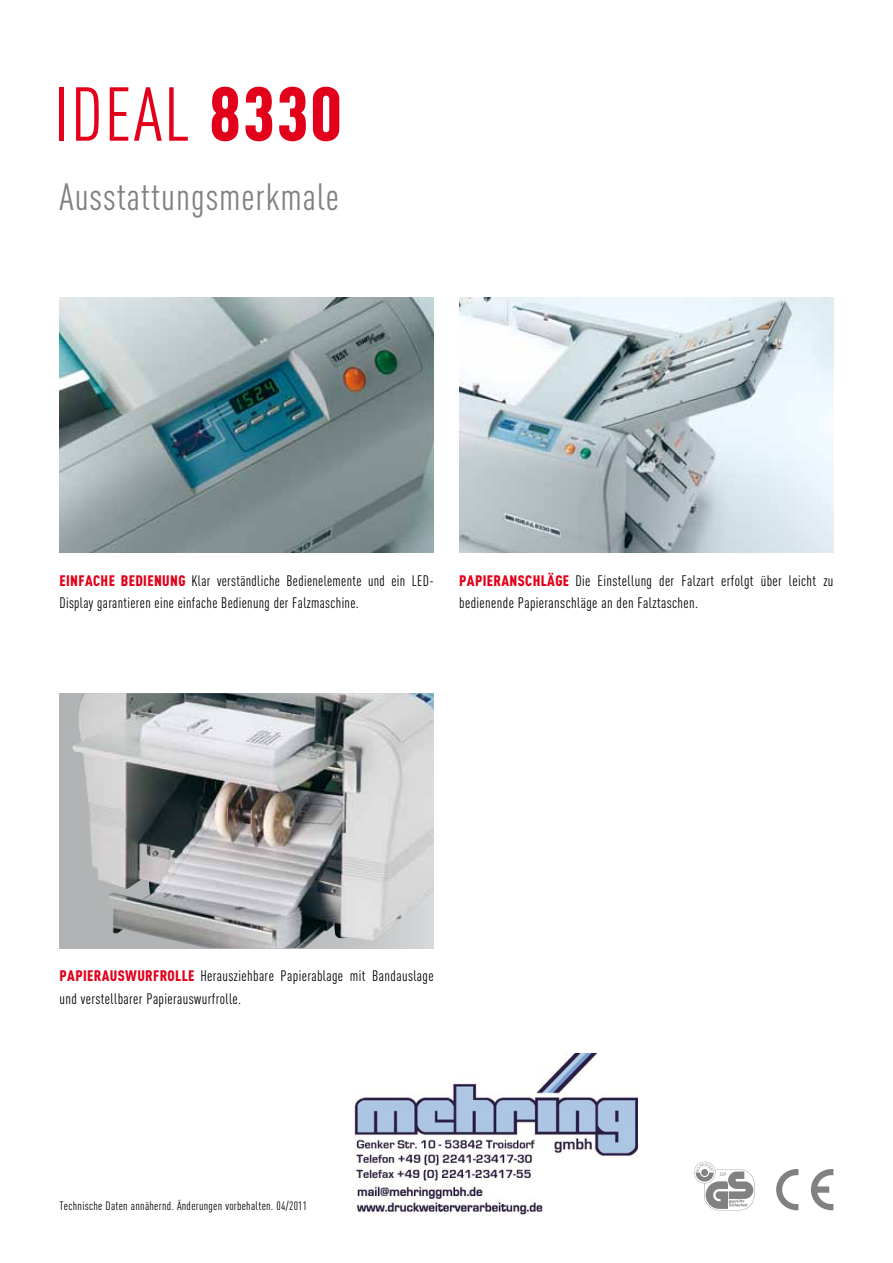
<style>
.page{position:relative;width:893px;height:1263px;background:#fff}
.page>*{position:absolute;margin:0;border:0;box-sizing:border-box;transform-origin:0 0}
.t1{font:75px "DIN Cond";letter-spacing:.025em;color:#e2001a}
.t2{font:37.5px "DIN Cond";letter-spacing:.025em;color:#828182}
.t3{font:15px/22.5px "DIN Cond";letter-spacing:.025em;color:#000}
.t4{font:12px "DIN Cond";letter-spacing:.025em;color:#000}
.s1{font-weight:900}
.s2{font-weight:900;color:#e2001a}
</style>
<div class="page">
<img style="left:60px;top:298px;width:374px;height:255px">
<svg style="left:60px;top:693px;width:374px;height:255px"></svg>
<img style="left:71px;top:693px;width:325px;height:255px">
<img style="left:459px;top:298px;width:374px;height:255px">
<svg style="left:776px;top:1169px;width:22px;height:41px"></svg>
<svg style="left:811px;top:1169px;width:22px;height:41px"></svg>
<svg style="left:694px;top:1162px;width:60px;height:48px"></svg>
<img style="left:352px;top:1053px;width:286px;height:162px">
<h1 class="t1" style="left:54px;top:71px;width:289px">IDEAL <span class="s1">8330</span></h1>
<h2 class="t2" style="left:60px;top:175px;width:281px">Ausstattungsmerkmale</h2>
<p class="t3" style="left:60px;top:569px;width:376px"><span class="s2">EINFACHE BEDIENUNG</span> Klar verständliche Bedienelemente und ein LED-<br>Display garantieren eine einfache Bedienung der Falzmaschine.</p>
<p class="t3" style="left:459px;top:569px;width:376px"><span class="s2">PAPIERANSCHLÄGE</span> Die Einstellung der Falzart erfolgt über leicht zu bedienende Papieranschläge an den Falztaschen.</p>
<p class="t3" style="left:60px;top:965px;width:376px"><span class="s2">PAPIERAUSWURFROLLE</span> Herausziehbare Papierablage mit Bandauslage und verstellbarer Papierauswurfrolle.</p>
<p class="t4" style="left:60px;top:1199px;width:249px">Technische Daten annähernd. Änderungen vorbehalten. 04/2011</p>
</div>
